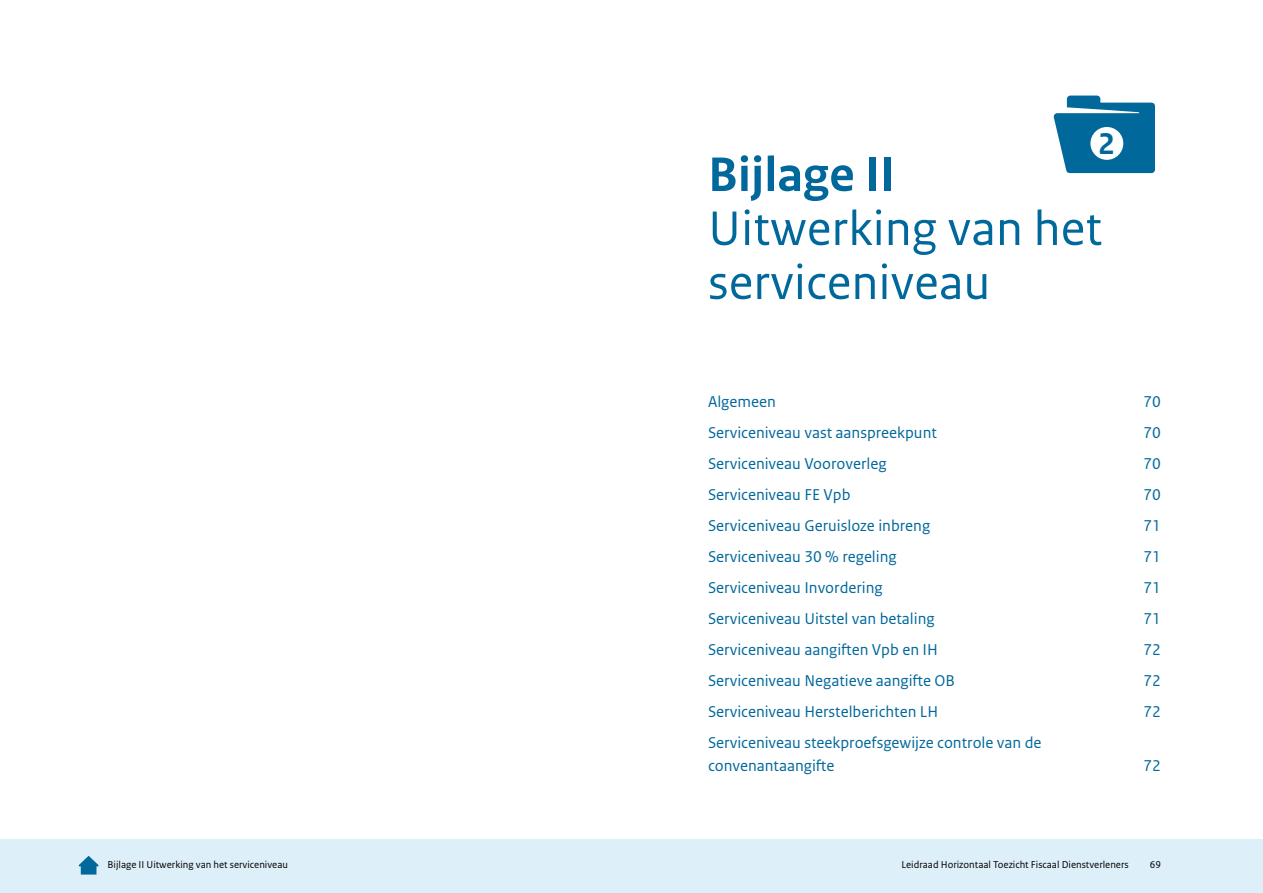
<style>
.page{position:relative;width:1263px;height:893px;background:#fff}
.page>*{position:absolute;margin:0;border:0;box-sizing:border-box;transform-origin:0 0}
.t1{font:51px/54px "Rijksoverheid Sans Text";color:#01689b}
.t2{font:700 51px "Rijksoverheid Sans Text";color:#01689b}
.t3{font:700 31.65px "Rijksoverheid Sans Text";color:#01689b}
.t4{font:16.5px/22.5px "Rijksoverheid Sans Text";color:#01689b}
.t5{font:10.5px "Rijksoverheid Sans Text";color:#000}
</style>
<div class="page">
<div style="left:0;top:839px;width:1263px;height:54px;background:#ddeff8"></div>
<svg style="left:79px;top:856px;width:19px;height:18px"></svg>
<svg style="left:1053px;top:96px;width:102px;height:77px"></svg>
<div style="left:1090px;top:127px;width:33px;height:33px;background:#fff;border-radius:50%"></div>
<h2 class="t3" style="left:1098px;top:126px;width:18px">2</h2>
<h1 class="t2" style="left:708px;top:146px;width:189px">Bijlage II</h1>
<h1 class="t1" style="left:708px;top:202px;width:396px">Uitwerking van het serviceniveau</h1>
<p class="t4" style="left:708px;top:391px;width:69px">Algemeen</p>
<p class="t4" style="left:1143px;top:391px;width:19px">70</p>
<p class="t4" style="left:708px;top:422px;width:230px">Serviceniveau vast aanspreekpunt</p>
<p class="t4" style="left:1143px;top:422px;width:19px">70</p>
<p class="t4" style="left:708px;top:453px;width:180px">Serviceniveau Vooroverleg</p>
<p class="t4" style="left:1143px;top:453px;width:19px">70</p>
<p class="t4" style="left:708px;top:484px;width:144px">Serviceniveau FE Vpb</p>
<p class="t4" style="left:1143px;top:484px;width:19px">70</p>
<p class="t4" style="left:708px;top:515px;width:224px">Serviceniveau Geruisloze inbreng</p>
<p class="t4" style="left:1143px;top:515px;width:19px">71</p>
<p class="t4" style="left:708px;top:546px;width:190px">Serviceniveau 30 % regeling</p>
<p class="t4" style="left:1143px;top:546px;width:19px">71</p>
<p class="t4" style="left:708px;top:577px;width:176px">Serviceniveau Invordering</p>
<p class="t4" style="left:1143px;top:577px;width:19px">71</p>
<p class="t4" style="left:708px;top:608px;width:228px">Serviceniveau Uitstel van betaling</p>
<p class="t4" style="left:1143px;top:608px;width:19px">71</p>
<p class="t4" style="left:708px;top:639px;width:231px">Serviceniveau aangiften Vpb en IH</p>
<p class="t4" style="left:1143px;top:639px;width:19px">72</p>
<p class="t4" style="left:708px;top:670px;width:249px">Serviceniveau Negatieve aangifte OB</p>
<p class="t4" style="left:1143px;top:670px;width:19px">72</p>
<p class="t4" style="left:708px;top:701px;width:232px">Serviceniveau Herstelberichten LH</p>
<p class="t4" style="left:1143px;top:701px;width:19px">72</p>
<p class="t4" style="left:708px;top:732px;width:335px">Serviceniveau steekproefsgewijze controle van de convenantaangifte</p>
<p class="t4" style="left:1143px;top:754px;width:19px">72</p>
<p class="t5" style="left:108px;top:859px;width:182px">Bijlage II Uitwerking van het serviceniveau</p>
<p class="t5" style="left:901px;top:859px;width:229px">Leidraad Horizontaal Toezicht Fiscaal Dienstverleners</p>
<p class="t5" style="left:1150px;top:859px;width:13px">69</p>
</div>
